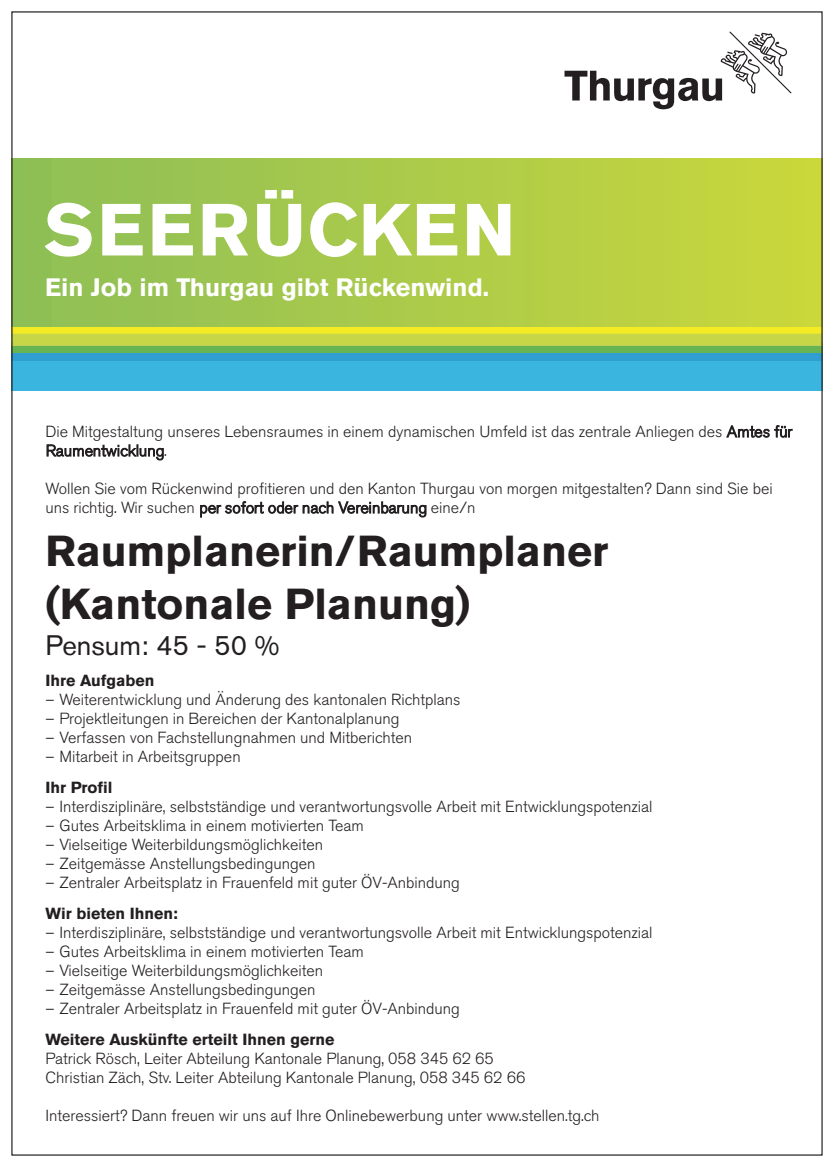
<style>
.page{position:relative;width:834px;height:1167px;background:#fff}
.page>*{position:absolute;margin:0;border:0;box-sizing:border-box;transform-origin:0 0}
.t1{font:700 73px "Akzidenz Grotesk BQ";letter-spacing:.04em;color:#fff}
.t2{font:700 43px/52.6px "Akzidenz Grotesk BQ";color:#231f20}
.t3{font:28px "Akzidenz Grotesk BQ";color:#231f20}
.t4{font:700 25px "Akzidenz Grotesk BQ";color:#fff}
.t5{font:300 16px/18.8px "Akzidenz Grotesk BQ";color:#231f20}
.t6{font:700 16px "Akzidenz Grotesk BQ";color:#231f20}
</style>
<div class="page">
<svg style="left:564px;top:32px;width:227px;height:77px"></svg>
<div style="left:11px;top:357px;width:811px;height:34px;background:#39b5df"></div>
<div style="left:11px;top:349px;width:811px;height:11px;background:#309ed1"></div>
<div style="left:11px;top:342px;width:811px;height:11px;background:#69b452"></div>
<div style="left:11px;top:319px;width:811px;height:19px;background:linear-gradient(to right,#f1e927,#f1e927)"></div>
<div style="left:13px;top:334px;width:807px;height:11px;background:#c6d646"></div>
<div style="left:11px;top:159px;width:811px;height:167px;background:linear-gradient(to right,#8dbe57,#cbd73c)"></div>
<h1 class="t1" style="left:44px;top:201px;width:473px">SEERÜCKEN</h1>
<h3 class="t4" style="left:45px;top:277px;width:445px">Ein Job im Thurgau gibt Rückenwind.</h3>
<p class="t5" style="left:45px;top:424px;width:748px">Die Mitgestaltung unseres Lebensraumes in einem dynamischen Umfeld ist das zentrale Anliegen des Amtes für<br>Raumentwicklung.</p>
<p class="t5" style="left:45px;top:481px;width:728px">Wollen Sie vom Rückenwind profitieren und den Kanton Thurgau von morgen mitgestalten? Dann sind Sie bei uns richtig. Wir suchen per sofort oder nach Vereinbarung eine/n</p>
<h2 class="t2" style="left:45px;top:527px;width:564px">Raumplanerin/Raumplaner (Kantonale Planung)</h2>
<h3 class="t3" style="left:45px;top:635px;width:236px">Pensum: 45 - 50 %</h3>
<p class="t6" style="left:45px;top:674px;width:110px">Ihre Aufgaben</p>
<p class="t5" style="left:45px;top:691px;width:416px">– Weiterentwicklung und Änderung des kantonalen Richtplans</p>
<p class="t5" style="left:45px;top:710px;width:355px">– Projektleitungen in Bereichen der Kantonalplanung</p>
<p class="t5" style="left:45px;top:729px;width:368px">– Verfassen von Fachstellungnahmen und Mitberichten</p>
<p class="t5" style="left:45px;top:748px;width:197px">– Mitarbeit in Arbeitsgruppen</p>
<p class="t6" style="left:45px;top:781px;width:69px">Ihr Profil</p>
<p class="t5" style="left:45px;top:798px;width:608px">– Interdisziplinäre, selbstständige und verantwortungsvolle Arbeit mit Entwicklungspotenzial</p>
<p class="t5" style="left:45px;top:817px;width:320px">– Gutes Arbeitsklima in einem motivierten Team</p>
<p class="t5" style="left:45px;top:836px;width:279px">– Vielseitige Weiterbildungsmöglichkeiten</p>
<p class="t5" style="left:45px;top:855px;width:271px">– Zeitgemässe Anstellungsbedingungen</p>
<p class="t5" style="left:45px;top:874px;width:416px">– Zentraler Arbeitsplatz in Frauenfeld mit guter ÖV-Anbindung</p>
<p class="t6" style="left:45px;top:907px;width:134px">Wir bieten Ihnen:</p>
<p class="t5" style="left:45px;top:924px;width:608px">– Interdisziplinäre, selbstständige und verantwortungsvolle Arbeit mit Entwicklungspotenzial</p>
<p class="t5" style="left:45px;top:943px;width:320px">– Gutes Arbeitsklima in einem motivierten Team</p>
<p class="t5" style="left:45px;top:962px;width:279px">– Vielseitige Weiterbildungsmöglichkeiten</p>
<p class="t5" style="left:45px;top:981px;width:271px">– Zeitgemässe Anstellungsbedingungen</p>
<p class="t5" style="left:45px;top:1000px;width:416px">– Zentraler Arbeitsplatz in Frauenfeld mit guter ÖV-Anbindung</p>
<p class="t6" style="left:45px;top:1033px;width:290px">Weitere Auskünfte erteilt Ihnen gerne</p>
<p class="t5" style="left:45px;top:1050px;width:481px">Patrick Rösch, Leiter Abteilung Kantonale Planung, 058 345 62 65<br>Christian Zäch, Stv. Leiter Abteilung Kantonale Planung, 058 345 62 66</p>
<p class="t5" style="left:45px;top:1107px;width:555px">Interessiert? Dann freuen wir uns auf Ihre Onlinebewerbung unter www.stellen.tg.ch</p>
</div>
